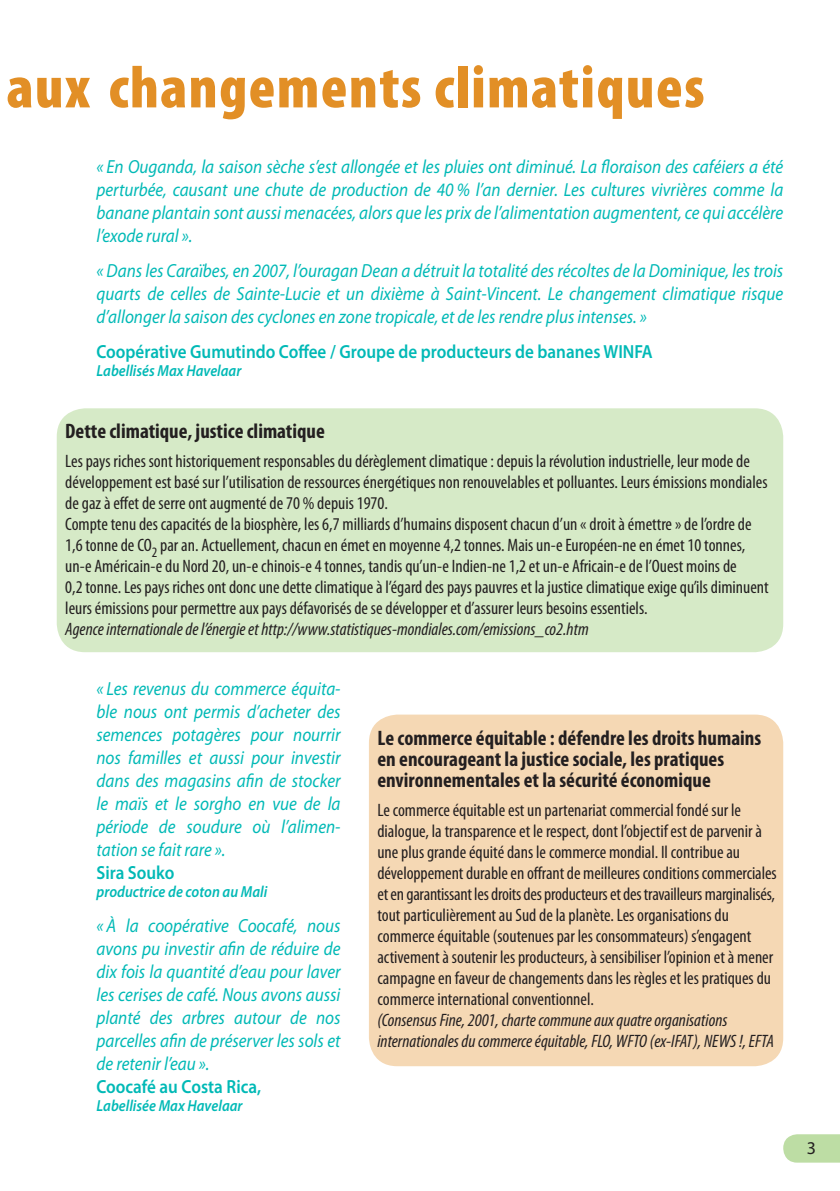
<style>
.page{position:relative;width:840px;height:1191px;background:#fff}
.page>*{position:absolute;margin:0;border:0;box-sizing:border-box;transform-origin:0 0}
.t1{font:900 condensed 60px "Myriad Pro";letter-spacing:.025em;color:#e28f26}
.t2{font:700 condensed 21px/21px "Myriad Pro";color:#231f20}
.t3{font:italic 19px/23px "Myriad Pro";color:#00b9b6;text-align:justify;scale:.9 1}
.t4{font:600 19px "Myriad Pro";color:#00b9b6;scale:.9 1}
.t5{font:condensed 18px/21px "Myriad Pro";color:#231f20}
.t6{font:italic condensed 18px/21px "Myriad Pro";color:#231f20}
.t7{font:18px "Myriad Pro";color:#231f20}
.t8{font:italic 600 16px "Myriad Pro";color:#00b9b6;scale:.9 1}
</style>
<div class="page">
<svg style="left:783px;top:1134px;width:56px;height:28px;background:#c0dfa9"></svg>
<div style="left:369px;top:714px;width:413px;height:352px;background:#f5d8b4;border-radius:28px"></div>
<div style="left:57px;top:408px;width:725px;height:244px;background:#d6eac7;border-radius:28px"></div>
<h1 class="t1" style="left:7px;top:68px;width:699px">aux changements climatiques</h1>
<p class="t3" style="left:96px;top:156px;width:764px">« En Ouganda, la saison sèche s’est allongée et les pluies ont diminué. La floraison des caféiers a été perturbée, causant une chute de production de 40 % l’an dernier. Les cultures vivrières comme la banane plantain sont aussi menacées, alors que les prix de l’alimentation augmentent, ce qui accélère l’exode rural ».</p>
<p class="t3" style="left:96px;top:260px;width:764px">« Dans les Caraïbes, en 2007, l’ouragan Dean a détruit la totalité des récoltes de la Dominique, les trois quarts de celles de Sainte-Lucie et un dixième à Saint-Vincent. Le changement climatique risque d’allonger la saison des cyclones en zone tropicale, et de les rendre plus intenses. »</p>
<p class="t4" style="left:96px;top:344px;width:619px">Coopérative Gumutindo Coffee / Groupe de producteurs de bananes WINFA</p>
<p class="t8" style="left:96px;top:365px;width:162px">Labellisés Max Havelaar</p>
<p class="t2" style="left:65px;top:423px;width:261px">Dette climatique, justice climatique</p>
<p class="t5" style="left:65px;top:452px;width:704px">Les pays riches sont historiquement responsables du dérèglement climatique : depuis la révolution industrielle, leur mode de développement est basé sur l’utilisation de ressources énergétiques non renouvelables et polluantes. Leurs émissions mondiales de gaz à effet de serre ont augmenté de 70 % depuis 1970.<br>Compte tenu des capacités de la biosphère, les 6,7 milliards d’humains disposent chacun d’un « droit à émettre » de l’ordre de 1,6 tonne de CO<sub>2</sub> par an. Actuellement, chacun en émet en moyenne 4,2 tonnes. Mais un-e Européen-ne en émet 10 tonnes, un-e Américain-e du Nord 20, un-e chinois-e 4 tonnes, tandis qu’un-e Indien-ne 1,2 et un-e Africain-e de l’Ouest moins de<br>0,2 tonne. Les pays riches ont donc une dette climatique à l’égard des pays pauvres et la justice climatique exige qu’ils diminuent leurs émissions pour permettre aux pays défavorisés de se développer et d’assurer leurs besoins essentiels.</p>
<p class="t6" style="left:65px;top:620px;width:524px">Agence internationale de l’énergie et http://www.statistiques-mondiales.com/emissions_co2.htm</p>
<p class="t3" style="left:96px;top:678px;width:272px">« Les revenus du commerce équita&shy;ble nous ont permis d’acheter des semences potagères pour nourrir nos familles et aussi pour investir dans des magasins afin de stocker le maïs et le sorgho en vue de la période de soudure où l’alimen&shy;tation se fait rare ».</p>
<p class="t4" style="left:96px;top:865px;width:88px">Sira Souko</p>
<p class="t8" style="left:96px;top:885px;width:191px">productrice de coton au Mali</p>
<p class="t3" style="left:96px;top:915px;width:272px">« À la coopérative Coocafé, nous avons pu investir afin de réduire de dix fois la quantité d’eau pour laver les cerises de café. Nous avons aussi planté des arbres autour de nos parcelles afin de préserver les sols et de retenir l’eau ».</p>
<p class="t4" style="left:96px;top:1079px;width:184px">Coocafé au Costa Rica,</p>
<p class="t8" style="left:96px;top:1099px;width:164px">Labellisée Max Havelaar</p>
<p class="t2" style="left:377px;top:729px;width:385px">Le commerce équitable : défendre les droits humains en encourageant la justice sociale, les pratiques environnementales et la sécurité économique</p>
<p class="t5" style="left:377px;top:800px;width:400px">Le commerce équitable est un partenariat commercial fondé sur le dialogue, la transparence et le respect, dont l’objectif est de parvenir à une plus grande équité dans le commerce mondial. Il contribue au développement durable en offrant de meilleures conditions commerciales et en garantissant les droits des producteurs et des travailleurs marginalisés, tout particulièrement au Sud de la planète. Les organisations du commerce équitable (soutenues par les consommateurs) s’engagent activement à soutenir les producteurs, à sensibiliser l’opinion et à mener campagne en faveur de changements dans les règles et les pratiques du commerce international conventionnel.</p>
<p class="t6" style="left:377px;top:1010px;width:398px">(Consensus Fine, 2001, charte commune aux quatre organisations internationales du commerce équitable, FLO, WFTO (ex-IFAT), NEWS !, EFTA</p>
<p class="t7" style="left:806px;top:1141px;width:11px">3</p>
</div>
